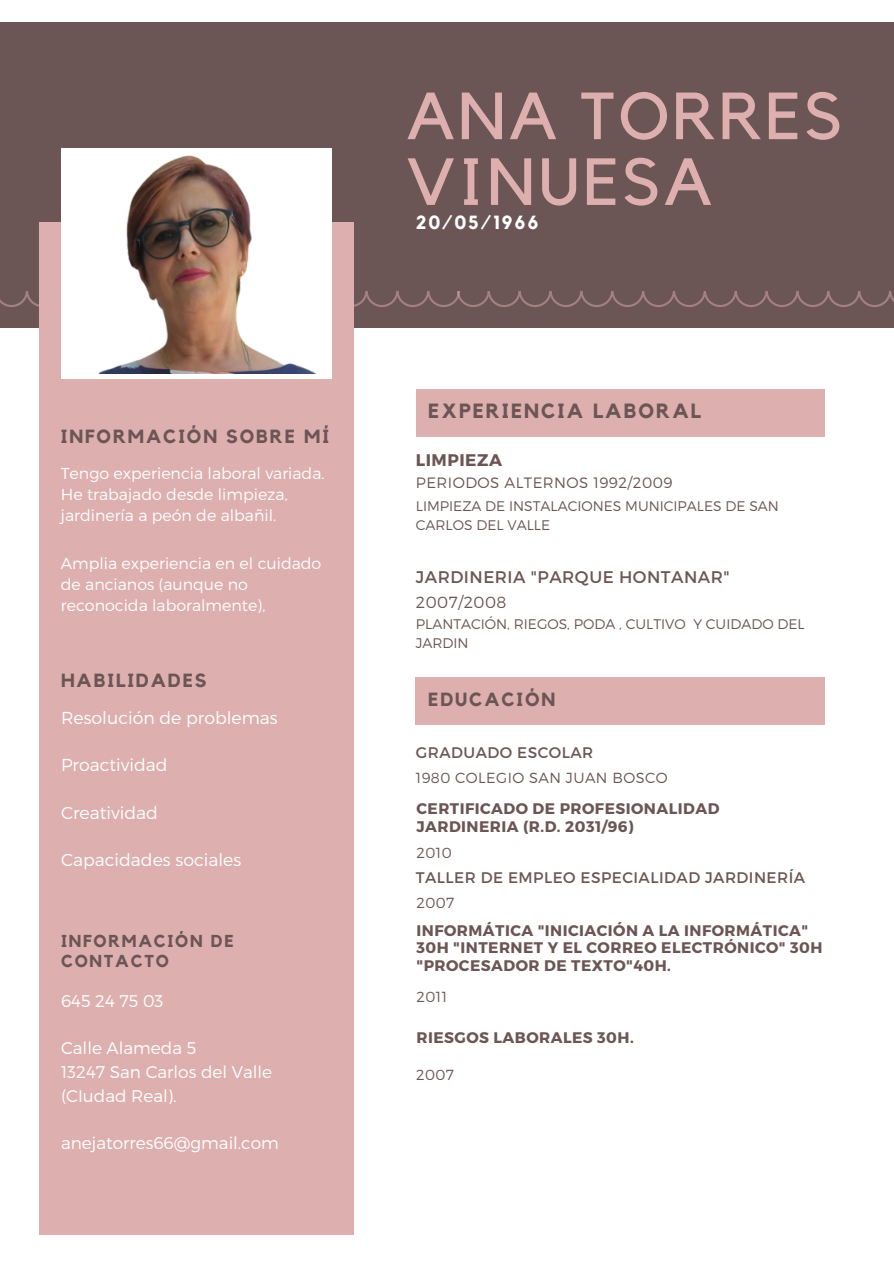
<style>
.page{position:relative;width:894px;height:1264px;background:#fff}
.page>*{position:absolute;margin:0;border:0;box-sizing:border-box;transform-origin:0 0}
.t1{font:65.7px/65.7px "Kollektif";letter-spacing:.05em;color:#ddafaf}
.t2{font:700 20.55px "Kollektif";letter-spacing:.1em;color:#6c5555}
.t3{font:700 19.05px "Kollektif";letter-spacing:.1em;color:#6c5555}
.t4{font:700 18.9px "Kollektif";letter-spacing:.1em;color:#fff}
.t5{font:300 17.25px "Montserrat";color:#fff}
.t6{font:700 17.25px/20.2px "Kollektif";letter-spacing:.1em;color:#6c5555}
.t7{font:300 16.95px/23.7px "Montserrat";color:#fff}
.t8{font:16.8px "Montserrat";letter-spacing:.03em;color:#6c5555}
.t9{font:700 16.8px "Montserrat";letter-spacing:.03em;color:#6c5555}
.t10{font:300 16.05px "Montserrat";letter-spacing:.03em;color:#6c5555}
.t11{font:300 15.75px/21.5px "Montserrat";color:#fff}
.t12{font:700 15.3px/17.5px "Montserrat";letter-spacing:.03em;color:#6c5555}
.t13{font:15.3px "Montserrat";letter-spacing:.03em;color:#6c5555}
.t14{font:300 15px "Montserrat";letter-spacing:.03em;color:#6c5555}
.t15{font:300 14.55px "Montserrat";letter-spacing:.03em;color:#6c5555}
.t16{font:300 13.95px/19.2px "Montserrat";color:#6c5555}
</style>
<div class="page">
<div style="left:0;top:22px;width:893px;height:306px;background:#6c5555"></div>
<div style="left:39px;top:222px;width:314px;height:1012px;background:#ddafaf"></div>
<svg style="left:0;top:291px;width:888px;height:16px"></svg>
<svg style="left:888px;top:291px;width:5px;height:10px"></svg>
<div style="left:416px;top:389px;width:408px;height:47px;background:#ddafaf"></div>
<div style="left:416px;top:677px;width:408px;height:48px;background:#ddafaf"></div>
<div style="left:61px;top:148px;width:270px;height:231px;background:linear-gradient(to right,#fff,#fff)"></div>
<img style="left:48px;top:148px;width:296px;height:225px">
<p class="t3" style="left:61px;top:427px;width:269px">INFORMACIÓN SOBRE MÍ</p>
<p class="t11" style="left:61px;top:461px;width:265px">Tengo experiencia laboral variada.<br>He trabajado desde limpieza, jardinería a peón de albañil.</p>
<p class="t11" style="left:61px;top:551px;width:262px">Amplia experiencia en el cuidado de ancianos (aunque no reconocida laboralmente),</p>
<p class="t3" style="left:61px;top:672px;width:147px">HABILIDADES</p>
<p class="t5" style="left:61px;top:706px;width:218px">Resolución de problemas</p>
<p class="t5" style="left:61px;top:754px;width:108px">Proactividad</p>
<p class="t5" style="left:61px;top:801px;width:98px">Creatividad</p>
<p class="t5" style="left:61px;top:848px;width:182px">Capacidades sociales</p>
<p class="t6" style="left:61px;top:931px;width:174px">INFORMACIÓN DE<br>CONTACTO</p>
<p class="t7" style="left:61px;top:988px;width:104px">645 24 75 03</p>
<p class="t7" style="left:61px;top:1035px;width:212px">Calle Alameda 5<br>13247 San Carlos del Valle (CIudad Real).</p>
<p class="t7" style="left:61px;top:1130px;width:219px">anejatorres66@gmail.com</p>
<h1 class="t1" style="left:406px;top:86px;width:437px">ANA TORRES<br>VINUESA</h1>
<p class="t4" style="left:416px;top:214px;width:124px">20/05/1966</p>
<h2 class="t2" style="left:428px;top:402px;width:274px">EXPERIENCIA LABORAL</h2>
<p class="t9" style="left:416px;top:449px;width:88px">LIMPIEZA</p>
<p class="t16" style="left:416px;top:495px;width:364px">LIMPIEZA DE INSTALACIONES MUNICIPALES DE SAN<br>CARLOS DEL VALLE</p>
<p class="t14" style="left:416px;top:473px;width:258px">PERIODOS ALTERNOS 1992/2009</p>
<p class="t8" style="left:416px;top:566px;width:315px">JARDINERIA "PARQUE HONTANAR"</p>
<p class="t16" style="left:416px;top:613px;width:390px">PLANTACIÓN, RIEGOS, PODA , CULTIVO Y CUIDADO DEL<br>JARDIN</p>
<p class="t10" style="left:416px;top:592px;width:92px">2007/2008</p>
<p class="t3" style="left:428px;top:690px;width:129px">EDUCACIÓN</p>
<p class="t13" style="left:416px;top:742px;width:179px">GRADUADO ESCOLAR</p>
<p class="t15" style="left:416px;top:768px;width:253px">1980 COLEGIO SAN JUAN BOSCO</p>
<p class="t12" style="left:416px;top:799px;width:304px">CERTIFICADO DE PROFESIONALIDAD<br>JARDINERIA (R.D. 2031/96)</p>
<p class="t15" style="left:416px;top:843px;width:37px">2010</p>
<p class="t13" style="left:416px;top:868px;width:390px">TALLER DE EMPLEO ESPECIALIDAD JARDINERÍA</p>
<p class="t15" style="left:416px;top:893px;width:39px">2007</p>
<p class="t12" style="left:416px;top:920px;width:407px">INFORMÁTICA "INICIACIÓN A LA INFORMÁTICA"<br>30H "INTERNET Y EL CORREO ELECTRÓNICO" 30H "PROCESADOR DE TEXTO"40H.</p>
<p class="t15" style="left:416px;top:987px;width:32px">2011</p>
<p class="t12" style="left:416px;top:1027px;width:219px">RIESGOS LABORALES 30H.</p>
<p class="t15" style="left:416px;top:1064px;width:39px">2007</p>
</div>
